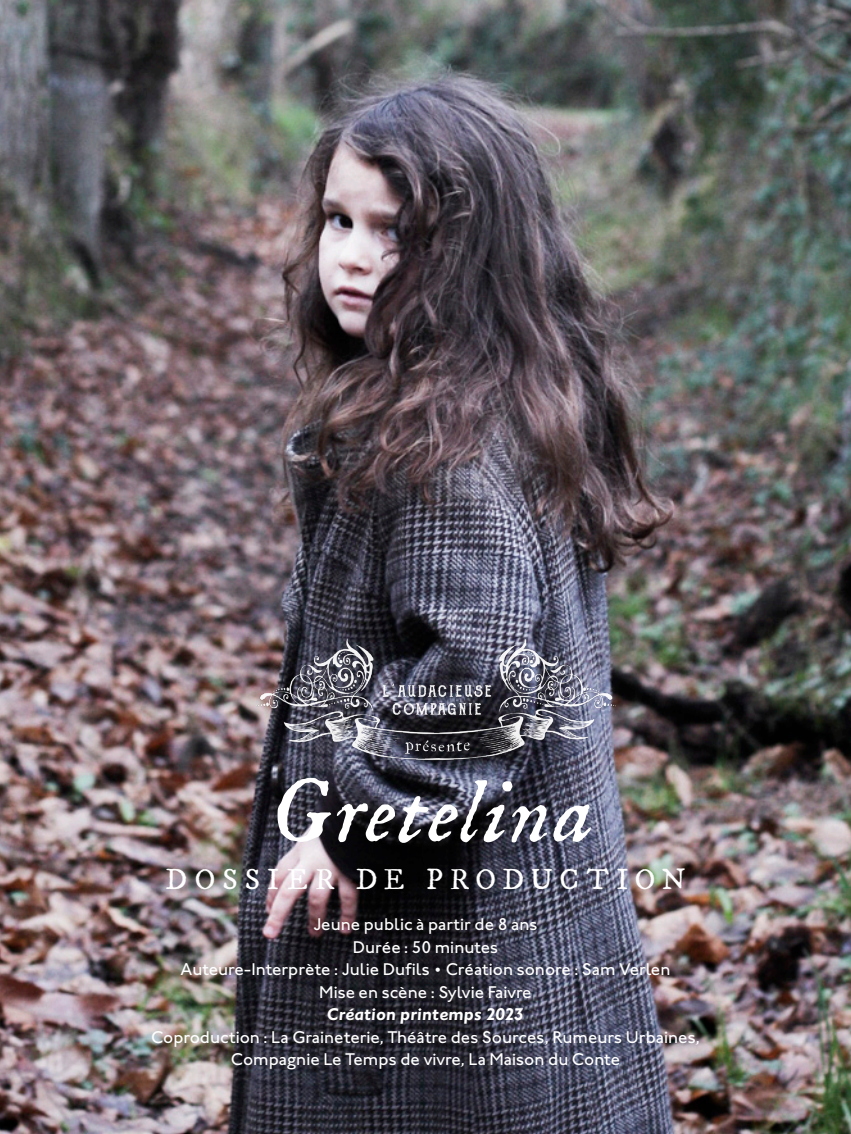
<style>
.page{position:relative;width:851px;height:1134px;background:#fff}
.page>*{position:absolute;margin:0;border:0;box-sizing:border-box;transform-origin:0 0}
.t1{font:75px "IM FELL English Italic";letter-spacing:.02em;color:#fff}
.t2{font:25px "IM FELL DW Pica Roman";letter-spacing:.29em;color:#fff}
.Titre{font:500 17.5px "Johnston ITC Std";color:#fff}
.Titre-2{font:italic 700 17.5px "Johnston ITC Std";color:#fff}
</style>
<div class="page">
<img style="left:0;top:0;width:850px;height:1134px">
<img style="left:227px;top:627px;width:428px;height:159px">
<p class="t1" style="left:265px;top:763px;width:323px">Gretelina</p>
<p class="t2" style="left:166px;top:863px;width:521px">DOSSIER DE PRODUCTION</p>
<p class="Titre" style="left:313px;top:914px;width:225px">Jeune public à partir de 8 ans</p>
<p class="Titre" style="left:352px;top:936px;width:147px">Durée : 50 minutes</p>
<p class="Titre" style="left:180px;top:959px;width:491px">Auteure-Interprète : Julie Dufils • Création sonore : Sam Verlen</p>
<p class="Titre" style="left:319px;top:981px;width:214px">Mise en scène : Sylvie Faivre</p>
<p class="Titre-2" style="left:327px;top:1004px;width:199px">Création printemps 2023</p>
<p class="Titre" style="left:151px;top:1026px;width:550px">Coproduction : La Graineterie, Théâtre des Sources, Rumeurs Urbaines,</p>
<p class="Titre" style="left:231px;top:1049px;width:390px">Compagnie Le Temps de vivre, La Maison du Conte</p>
</div>
